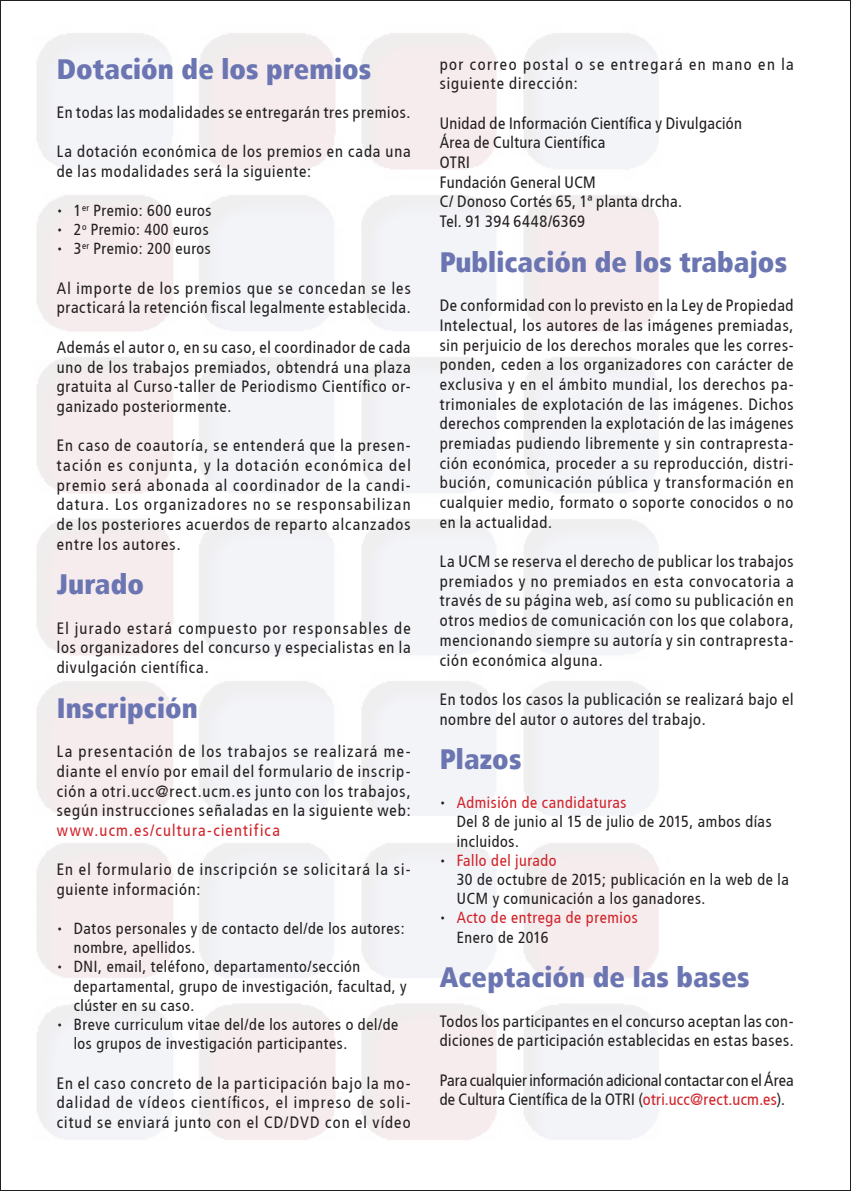
<style>
.page{position:relative;width:851px;height:1191px;background:#fff}
.page>*{position:absolute;margin:0;border:0;box-sizing:border-box;transform-origin:0 0}
.Tit_1{font:900 28px "Transit";color:#6b75b2}
.Texto{font:16.4px/19.6px "Transit";letter-spacing:.01em;color:#231f20;text-align:justify}
.Texto-2{font:16.4px "Transit";letter-spacing:-.015em;color:#231f20}
.Texto-3{font:16.4px/19.6px "Transit";letter-spacing:-.035em;color:#231f20}
.Texto-4{font:16.4px/19.6px "Transit";letter-spacing:.03em;color:#231f20}
.Texto-5{font:16.4px/19.6px "Transit";letter-spacing:.05em;color:#231f20}
.t1{font:16px/19.2px "Transit";color:#231f20}
.t2{font:16px/19.2px "Transit";color:#d1232a}
.s1{color:#d1232a}
.s2{color:#231f20}
</style>
<div class="page">
<p class="Tit_1" style="left:57px;top:52px;width:316px">Dotación de los premios</p>
<p class="Texto" style="left:57px;top:103px;width:356px">En todas las modalidades se entregarán tres premios.</p>
<p class="Texto" style="left:57px;top:142px;width:356px">La dotación económica de los premios en cada una de las modalidades será la siguiente:</p>
<p class="t1" style="left:57px;top:201px;width:157px">• 1<sup>er</sup> Premio: 600 euros</p>
<p class="t1" style="left:57px;top:220px;width:154px">• 2<sup>o</sup> Premio: 400 euros</p>
<p class="t1" style="left:57px;top:239px;width:156px">• 3<sup>er</sup> Premio: 200 euros</p>
<p class="Texto" style="left:57px;top:278px;width:356px">Al importe de los premios que se concedan se les practicará la retención fiscal legalmente establecida.</p>
<p class="Texto" style="left:57px;top:337px;width:356px">Además el autor o, en su caso, el coordinador de cada uno de los trabajos premiados, obtendrá una plaza gratuita al Curso-taller de Periodismo Científico or&shy;ganizado posteriormente.</p>
<p class="Texto" style="left:57px;top:436px;width:356px">En caso de coautoría, se entenderá que la presen&shy;tación es conjunta, y la dotación económica del premio será abonada al coordinador de la candi&shy;datura. Los organizadores no se responsabilizan de los posteriores acuerdos de reparto alcanzados entre los autores.</p>
<p class="Tit_1" style="left:57px;top:567px;width:89px">Jurado</p>
<p class="Texto" style="left:57px;top:618px;width:356px">El jurado estará compuesto por responsables de los organizadores del concurso y especialistas en la divulgación científica.</p>
<p class="Tit_1" style="left:57px;top:691px;width:143px">Inscripción</p>
<p class="Texto" style="left:57px;top:742px;width:356px">La presentación de los trabajos se realizará me&shy;diante el envío por email del formulario de inscrip&shy;ción a otri.ucc@rect.ucm.es junto con los trabajos, según instrucciones señaladas en la siguiente web: <span class="s1">www.ucm.es/cultura-cientifica</span></p>
<p class="Texto-4" style="left:57px;top:860px;width:356px">En el formulario de inscripción se solicitará la si&shy;guiente información:</p>
<p class="t1" style="left:74px;top:919px;width:333px;text-indent:-17px">• Datos personales y de contacto del/de los autores: nombre, apellidos.</p>
<p class="t1" style="left:74px;top:957px;width:335px;text-indent:-17px">• DNI, email, teléfono, departamento/sección departamental, grupo de investigación, facultad, y clúster en su caso.</p>
<p class="t1" style="left:74px;top:1015px;width:326px;text-indent:-17px">• Breve curriculum vitae del/de los autores o del/de los grupos de investigación participantes.</p>
<p class="Texto" style="left:57px;top:1073px;width:356px">En el caso concreto de la participación bajo la mo&shy;dalidad de vídeos científicos, el impreso de soli&shy;citud se enviará junto con el CD/DVD con el vídeo</p>
<p class="Texto-5" style="left:439px;top:54px;width:356px">por correo postal o se entregará en mano en la siguiente dirección:</p>
<p class="Texto-2" style="left:439px;top:113px;width:304px">Unidad de Información Científica y Divulgación</p>
<p class="Texto-2" style="left:439px;top:133px;width:168px">Área de Cultura Científica</p>
<p class="Texto" style="left:439px;top:153px;width:33px">OTRI</p>
<p class="Texto-2" style="left:439px;top:172px;width:158px">Fundación General UCM</p>
<p class="Texto-2" style="left:439px;top:192px;width:244px">C/ Donoso Cortés 65, 1ª planta drcha.</p>
<p class="Texto-2" style="left:439px;top:212px;width:148px">Tel. 91 394 6448/6369</p>
<p class="Tit_1" style="left:439px;top:245px;width:349px">Publicación de los trabajos</p>
<p class="Texto" style="left:439px;top:296px;width:356px">De conformidad con lo previsto en la Ley de Propiedad Intelectual, los autores de las imágenes premiadas, sin perjuicio de los derechos morales que les corres&shy;ponden, ceden a los organizadores con carácter de exclusiva y en el ámbito mundial, los derechos pa&shy;trimoniales de explotación de las imágenes. Dichos derechos comprenden la explotación de las imágenes premiadas pudiendo libremente y sin contrapresta&shy;ción económica, proceder a su reproducción, distri&shy;bución, comunicación pública y transformación en cualquier medio, formato o soporte conocidos o no en la actualidad.</p>
<p class="Texto" style="left:439px;top:552px;width:356px">La UCM se reserva el derecho de publicar los trabajos premiados y no premiados en esta convocatoria a través de su página web, así como su publicación en otros medios de comunicación con los que colabora, mencionando siempre su autoría y sin contrapresta&shy;ción económica alguna.</p>
<p class="Texto" style="left:439px;top:689px;width:356px">En todos los casos la publicación se realizará bajo el nombre del autor o autores del trabajo.</p>
<p class="Tit_1" style="left:439px;top:742px;width:83px">Plazos</p>
<p class="t1" style="left:456px;top:793px;width:317px;text-indent:-17px">• <span class="s1">Admisión de candidaturas<br></span>Del 8 de junio al 15 de julio de 2015, ambos días incluidos.</p>
<p class="t1" style="left:456px;top:850px;width:334px;text-indent:-17px">• <span class="s1">Fallo del jurado<br></span>30 de octubre de 2015; publicación en la web de la<br>UCM y comunicación a los ganadores.</p>
<p class="t2" style="left:456px;top:908px;width:183px;text-indent:-17px"><span class="s2">•</span> Acto de entrega de premios<br><span class="s2">Enero de 2016</span></p>
<p class="Tit_1" style="left:439px;top:960px;width:311px">Aceptación de las bases</p>
<p class="Texto" style="left:439px;top:1011px;width:356px">Todos los participantes en el concurso aceptan las con&shy;diciones de participación establecidas en estas bases.</p>
<p class="Texto-3" style="left:439px;top:1070px;width:356px">Para cualquier información adicional contactar con el Área de Cultura Científica de la OTRI (<span class="s1">otri.ucc@rect.ucm.es</span>).</p>
</div>
